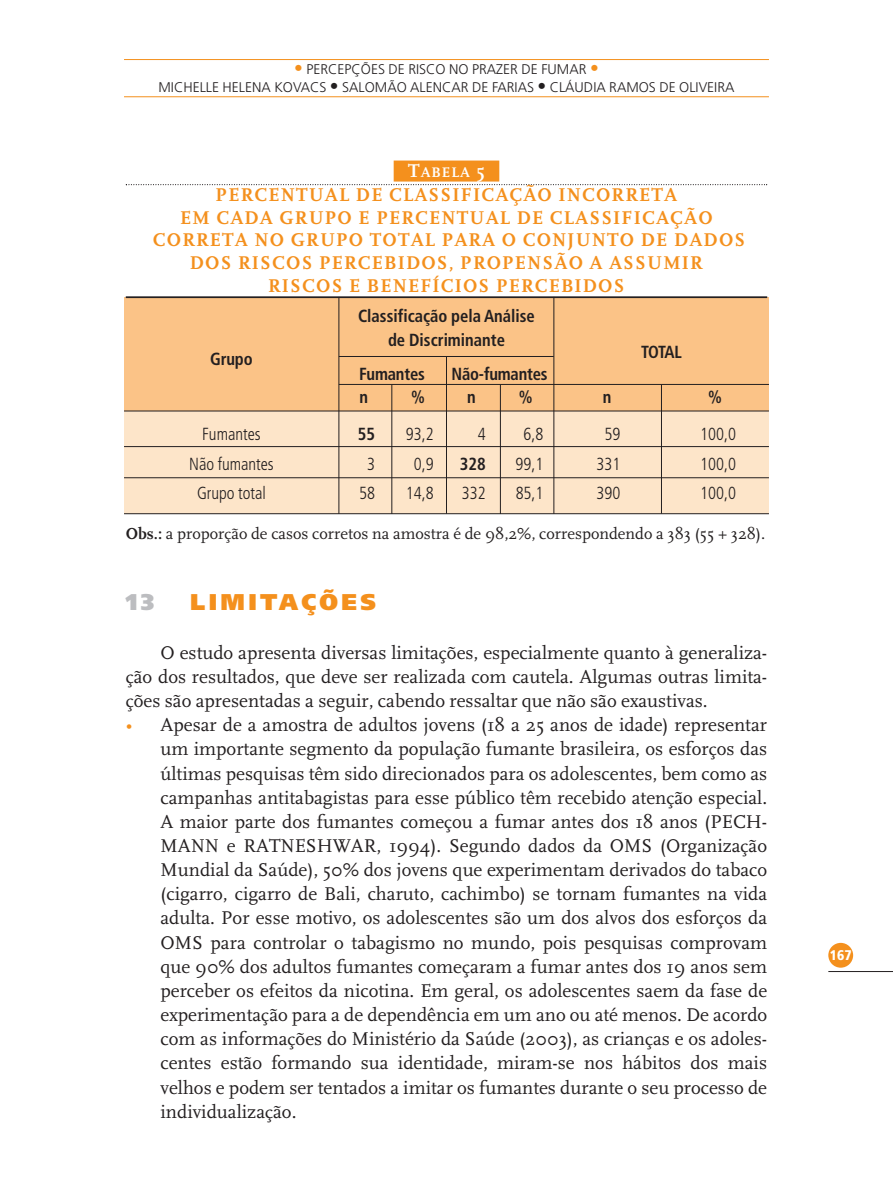
<style>
.page{position:relative;width:893px;height:1191px;background:#fff}
.page>*{position:absolute;margin:0;border:0;box-sizing:border-box;transform-origin:0 0}
.t1{font:900 22.75px "Frutiger";letter-spacing:.15em;color:#f4901d}
.t2{font:900 22.75px "Frutiger";color:#bcbdc0}
.t3{font:19.25px/24.2px "FF Scala";color:#231f20;text-align:justify}
.t4{font:700 19.25px/22.8px "FF Scala";letter-spacing:.06em;color:#f4901d;text-align:center}
.t5{font:300 condensed 17.5px "Frutiger";color:#231f20;scale:.95 1}
.t6{font:700 condensed 17.5px/24.2px "Frutiger";color:#231f20;text-align:center;scale:.95 1}
.t7{font:16.62px "FF Scala";color:#231f20}
.t8{font:700 14.35px "FF Scala";letter-spacing:.08em;color:#fff}
.t9{font:300 14px/17.5px "Frutiger";color:#231f20;text-align:center}
.t10{font:900 condensed 14px "Frutiger";color:#fff}
.s1{font-size:17.5px;color:#f4901d}
.s2{font-size:17.5px}
.s3{font-size:19.25px}
.s4{font-weight:700}
.s5{color:#f4901d}
</style>
<div class="page">
<div style="left:828px;top:943px;width:25px;height:24px;background:#f4901d;border-radius:50%"></div>
<hr style="left:828px;top:971px;width:65px;height:1px;background:#231f20">
<hr style="left:124px;top:96px;width:645px;height:1px;background:#f4901d">
<hr style="left:124px;top:59px;width:645px;height:1px;background:#f4901d">
<div style="left:124px;top:398px;width:645px;height:116px;background:#fde5c9"></div>
<div style="left:124px;top:297px;width:645px;height:114px;background:#fbc387"></div>
<div style="left:394px;top:160px;width:105px;height:21px;background:#f4901d"></div>
<svg style="left:126px;top:184px;width:641px;height:1px"></svg>
<hr style="left:126px;top:296px;width:641px;height:2px;background:#231f20">
<hr style="left:124px;top:410px;width:645px;height:1px;background:#231f20">
<hr style="left:338px;top:297px;width:1px;height:217px;background:#231f20">
<hr style="left:553px;top:297px;width:1px;height:217px;background:#231f20">
<hr style="left:339px;top:356px;width:215px;height:1px;background:#231f20">
<hr style="left:446px;top:356px;width:1px;height:157px;background:#231f20">
<hr style="left:661px;top:384px;width:1px;height:129px;background:#231f20">
<hr style="left:339px;top:384px;width:430px;height:1px;background:#231f20">
<hr style="left:124px;top:513px;width:645px;height:1px;background:#231f20">
<hr style="left:391px;top:385px;width:1px;height:129px;background:#231f20">
<hr style="left:500px;top:385px;width:1px;height:129px;background:#231f20">
<hr style="left:124px;top:446px;width:645px;height:1px;background:#231f20">
<hr style="left:124px;top:477px;width:645px;height:1px;background:#231f20">
<p class="t9" style="left:158px;top:62px;width:577px"><span class="s1">•</span> PERCEPÇÕES DE RISCO NO PRAZER DE FUMAR <span class="s1">•<br></span>MICHELLE HELENA KOVACS <span class="s2">•</span> SALOMÃO ALENCAR DE FARIAS <span class="s2">•</span> CLÁUDIA RAMOS DE OLIVEIRA</p>
<p class="t8" style="left:408px;top:163px;width:78px"><span class="s3">T</span>ABELA <span class="s3">5</span></p>
<p class="t4" style="left:153px;top:183px;width:594px">PERCENTUAL DE CLASSIFICAÇÃO INCORRETA<br>EM CADA GRUPO E PERCENTUAL DE CLASSIFICAÇÃO CORRETA NO GRUPO TOTAL PARA O CONJUNTO DE DADOS DOS RISCOS PERCEBIDOS, PROPENSÃO A ASSUMIR<br>RISCOS E BENEFÍCIOS PERCEBIDOS</p>
<p class="t6" style="left:358px;top:305px;width:188px">Classificação pela Análise de Discriminante</p>
<p class="t6" style="left:210px;top:348px;width:46px">Grupo</p>
<p class="t6" style="left:359px;top:363px;width:71px">Fumantes</p>
<p class="t6" style="left:451px;top:363px;width:103px">Não-fumantes</p>
<p class="t6" style="left:641px;top:341px;width:45px">TOTAL</p>
<p class="t6" style="left:360px;top:386px;width:11px">n</p>
<p class="t6" style="left:411px;top:386px;width:16px">%</p>
<p class="t6" style="left:467px;top:386px;width:11px">n</p>
<p class="t6" style="left:519px;top:386px;width:16px">%</p>
<p class="t6" style="left:603px;top:386px;width:11px">n</p>
<p class="t6" style="left:708px;top:386px;width:16px">%</p>
<p class="t5" style="left:202px;top:427px;width:63px">Fumantes</p>
<p class="t6" style="left:358px;top:423px;width:20px">55</p>
<p class="t5" style="left:406px;top:427px;width:31px">93,2</p>
<p class="t5" style="left:478px;top:427px;width:10px">4</p>
<p class="t5" style="left:524px;top:427px;width:23px">6,8</p>
<p class="t5" style="left:604px;top:427px;width:18px">59</p>
<p class="t5" style="left:700px;top:427px;width:39px">100,0</p>
<p class="t5" style="left:189px;top:456px;width:91px">Não fumantes</p>
<p class="t5" style="left:367px;top:456px;width:10px">3</p>
<p class="t5" style="left:414px;top:456px;width:22px">0,9</p>
<p class="t6" style="left:460px;top:453px;width:29px">328</p>
<p class="t5" style="left:516px;top:456px;width:31px">99,1</p>
<p class="t5" style="left:596px;top:456px;width:27px">331</p>
<p class="t5" style="left:700px;top:456px;width:39px">100,0</p>
<p class="t5" style="left:197px;top:486px;width:74px">Grupo total</p>
<p class="t5" style="left:359px;top:486px;width:18px">58</p>
<p class="t5" style="left:406px;top:486px;width:31px">14,8</p>
<p class="t5" style="left:462px;top:486px;width:27px">332</p>
<p class="t5" style="left:516px;top:486px;width:31px">85,1</p>
<p class="t5" style="left:596px;top:486px;width:27px">390</p>
<p class="t5" style="left:700px;top:486px;width:39px">100,0</p>
<p class="t7" style="left:126px;top:524px;width:641px"><span class="s4">Obs.:</span> a proporção de casos corretos na amostra é de 98,2%, correspondendo a 383 (55 + 328).</p>
<p class="t2" style="left:126px;top:593px;width:30px">13</p>
<p class="t1" style="left:190px;top:593px;width:187px">LIMITAÇÕES</p>
<p class="t3" style="left:126px;top:640px;width:643px;text-indent:35px">O estudo apresenta diversas limitações, especialmente quanto à generaliza&shy;ção dos resultados, que deve ser realizada com cautela. Algumas outras limita&shy;ções são apresentadas a seguir, cabendo ressaltar que não são exaustivas.</p>
<p class="t3" style="left:160px;top:712px;width:608px;text-indent:-35px"><span class="s5">•</span> Apesar de a amostra de adultos jovens (18 a 25 anos de idade) representar um importante segmento da população fumante brasileira, os esforços das últimas pesquisas têm sido direcionados para os adolescentes, bem como as campanhas antitabagistas para esse público têm recebido atenção especial.<br>A maior parte dos fumantes começou a fumar antes dos 18 anos (PECH-MANN e RATNESHWAR, 1994). Segundo dados da OMS (Organização Mundial da Saúde), 50% dos jovens que experimentam derivados do tabaco (cigarro, cigarro de Bali, charuto, cachimbo) se tornam fumantes na vida adulta. Por esse motivo, os adolescentes são um dos alvos dos esforços da OMS para controlar o tabagismo no mundo, pois pesquisas comprovam que 90% dos adultos fumantes começaram a fumar antes dos 19 anos sem perceber os efeitos da nicotina. Em geral, os adolescentes saem da fase de experimentação para a de dependência em um ano ou até menos. De acordo com as informações do Ministério da Saúde (2003), as crianças e os adoles&shy;centes estão formando sua identidade, miram-se nos hábitos dos mais velhos e podem ser tentados a imitar os fumantes durante o seu processo de individualização.</p>
<p class="t10" style="left:830px;top:949px;width:23px">167</p>
</div>
